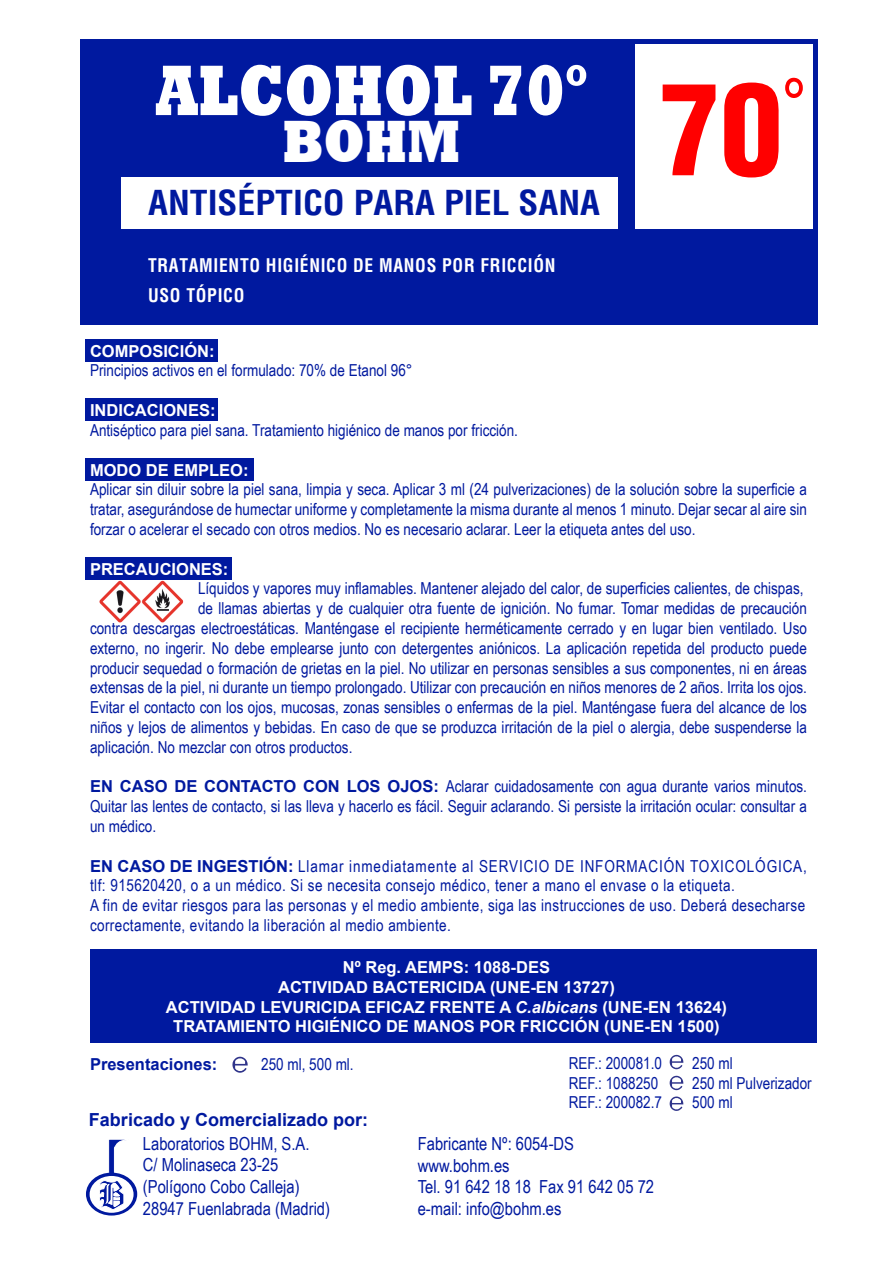
<style>
.page{position:relative;width:893px;height:1263px;background:#fff}
.page>*{position:absolute;margin:0;border:0;box-sizing:border-box;transform-origin:0 0}
.t1{font:900 condensed 123.6px "Helvetica LT Std";color:#f00}
.t2{font:73.35px "Gill Sans";color:#f00;scale:.76 1}
.t3{font:800 72.6px "Rockwell";color:#fff;scale:.78 1}
.t4{font:800 61.2px "Rockwell";color:#fff;scale:.78 1}
.t5{font:700 condensed 33.6px "Helvetica LT Std";color:#00199f;scale:1.06 1}
.t6{font:700 condensed 18.45px/30px "Helvetica LT Std";letter-spacing:.04em;color:#fff;scale:.95 1}
.t7{font:18px/21.6px "Arial Narrow";color:#00199f}
.t8{font:700 18px "Arial";color:#00199f}
.t9{font:16.5px/19.8px "Arial Narrow";color:#00199f;text-align:justify}
.t10{font:16.5px/19.8px "Arial Narrow";letter-spacing:.025em;color:#00199f}
.t11{font:700 16.5px/19.8px "Arial";color:#fff;text-align:center}
.t12{font:700 16.5px "Arial";color:#00199f}
.s1{font-family:"Gill Sans";font-weight:700}
.s2{font-family:"Arial";font-weight:700}
.s3{font-style:italic}
</style>
<div class="page">
<div style="left:85px;top:340px;width:133px;height:22px;background:#00199f"></div>
<div style="left:85px;top:398px;width:133px;height:23px;background:#00199f"></div>
<div style="left:86px;top:458px;width:168px;height:22px;background:#00199f"></div>
<div style="left:85px;top:557px;width:146px;height:22px;background:#00199f"></div>
<div style="left:81px;top:40px;width:737px;height:285px;background:#00199f"></div>
<div style="left:635px;top:44px;width:177px;height:185px;background:#fff"></div>
<div style="left:121px;top:178px;width:497px;height:51px;background:#fff"></div>
<img style="left:100px;top:581px;width:83px;height:41px">
<div style="left:90px;top:950px;width:726px;height:93px;background:#00199f"></div>
<svg style="left:232px;top:1057px;width:16px;height:16px"></svg>
<svg style="left:108px;top:1139px;width:18px;height:33px"></svg>
<svg style="left:86px;top:1172px;width:51px;height:43px"></svg>
<div style="left:90px;top:1176px;width:44px;height:37px;background:#fff;border-radius:50%"></div>
<svg style="left:98px;top:1180px;width:26px;height:30px"></svg>
<svg style="left:669px;top:1055px;width:14px;height:14px"></svg>
<svg style="left:669px;top:1076px;width:14px;height:14px"></svg>
<svg style="left:669px;top:1096px;width:14px;height:15px"></svg>
<h3 class="t3" style="left:155px;top:49px;width:556px">ALCOHOL 70<span class="s1">º</span></h3>
<h2 class="t2" style="left:784px;top:61px;width:28px">º</h2>
<h1 class="t1" style="left:660px;top:52px;width:124px">70</h1>
<h3 class="t4" style="left:283px;top:106px;width:229px">BOHM</h3>
<h3 class="t5" style="left:148px;top:182px;width:428px">ANTISÉPTICO PARA PIEL SANA</h3>
<p class="t6" style="left:148px;top:250px;width:430px">TRATAMIENTO HIGIÉNICO DE MANOS POR FRICCIÓN<br>USO TÓPICO</p>
<p class="t11" style="left:90px;top:341px;width:126px">COMPOSICIÓN:</p>
<p class="t9" style="left:90px;top:360px;width:324px">Principios activos en el formulado: 70% de Etanol 96°</p>
<p class="t11" style="left:90px;top:401px;width:127px">INDICACIONES:</p>
<p class="t9" style="left:90px;top:420px;width:430px">Antiséptico para piel sana. Tratamiento higiénico de manos por fricción.</p>
<p class="t11" style="left:90px;top:460px;width:160px">MODO DE EMPLEO:</p>
<p class="t9" style="left:90px;top:479px;width:718px">Aplicar sin diluir sobre la piel sana, limpia y seca. Aplicar 3 ml (24 pulverizaciones) de la solución sobre la superficie a tratar, asegurándose de humectar uniforme y completamente la misma durante al menos 1 minuto. Dejar secar al aire sin forzar o acelerar el secado con otros medios. No es necesario aclarar. Leer la etiqueta antes del uso.</p>
<p class="t11" style="left:90px;top:559px;width:140px">PRECAUCIONES:</p>
<p class="t9" style="left:198px;top:578px;width:607px">Líquidos y vapores muy inflamables. Mantener alejado del calor, de superficies calientes, de chispas,</p>
<p class="t9" style="left:198px;top:598px;width:610px">de llamas abiertas y de cualquier otra fuente de ignición. No fumar. Tomar medidas de precaución</p>
<p class="t9" style="left:90px;top:618px;width:718px">contra descargas electroestáticas. Manténgase el recipiente herméticamente cerrado y en lugar bien ventilado. Uso</p>
<p class="t9" style="left:90px;top:637px;width:718px">externo, no ingerir. No debe emplearse junto con detergentes aniónicos. La aplicación repetida del producto puede</p>
<p class="t9" style="left:90px;top:657px;width:719px">producir sequedad o formación de grietas en la piel. No utilizar en personas sensibles a sus componentes, ni en áreas</p>
<p class="t9" style="left:90px;top:677px;width:718px">extensas de la piel, ni durante un tiempo prolongado. Utilizar con precaución en niños menores de 2 años. Irrita los ojos.</p>
<p class="t9" style="left:90px;top:697px;width:718px">Evitar el contacto con los ojos, mucosas, zonas sensibles o enfermas de la piel. Manténgase fuera del alcance de los</p>
<p class="t9" style="left:90px;top:717px;width:718px">niños y lejos de alimentos y bebidas. En caso de que se produzca irritación de la piel o alergia, debe suspenderse la</p>
<p class="t9" style="left:90px;top:736px;width:264px">aplicación. No mezclar con otros productos.</p>
<p class="t9" style="left:90px;top:776px;width:719px"><span class="s2">EN CASO DE CONTACTO CON LOS OJOS:</span> Aclarar cuidadosamente con agua durante varios minutos.<br>Quitar las lentes de contacto, si las lleva y hacerlo es fácil. Seguir aclarando. Si persiste la irritación ocular: consultar a un médico.</p>
<p class="t10" style="left:90px;top:855px;width:718px"><span class="s2">EN CASO DE INGESTIÓN:</span> Llamar inmediatamente al SERVICIO DE INFORMACIÓN TOXICOLÓGICA, tlf: 915620420, o a un médico. Si se necesita consejo médico, tener a mano el envase o la etiqueta.<br>A fin de evitar riesgos para las personas y el medio ambiente, siga las instrucciones de uso. Deberá desecharse correctamente, evitando la liberación al medio ambiente.</p>
<p class="t11" style="left:166px;top:957px;width:563px">Nº Reg. AEMPS: 1088-DES<br>ACTIVIDAD BACTERICIDA (UNE-EN 13727)<br>ACTIVIDAD LEVURICIDA EFICAZ FRENTE A <span class="s3">C.albicans</span> (UNE-EN 13624)<br>TRATAMIENTO HIGIÉNICO DE MANOS POR FRICCIÓN (UNE-EN 1500)</p>
<p class="t9" style="left:569px;top:1052px;width:95px">REF.: 200081.0</p>
<p class="t9" style="left:692px;top:1052px;width:42px">250 ml</p>
<p class="t9" style="left:569px;top:1072px;width:91px">REF.: 1088250</p>
<p class="t9" style="left:692px;top:1072px;width:121px">250 ml Pulverizador</p>
<p class="t9" style="left:569px;top:1092px;width:95px">REF.: 200082.7</p>
<p class="t9" style="left:692px;top:1092px;width:42px">500 ml</p>
<p class="t8" style="left:89px;top:1107px;width:281px">Fabricado y Comercializado por:</p>
<p class="t7" style="left:143px;top:1132px;width:189px">Laboratorios BOHM, S.A.<br>C/ Molinaseca 23-25 (Polígono Cobo Calleja)<br>28947 Fuenlabrada (Madrid)</p>
<p class="t7" style="left:418px;top:1132px;width:238px">Fabricante Nº: 6054-DS www.bohm.es<br>Tel. 91 642 18 18 Fax 91 642 05 72 e-mail: info@bohm.es</p>
<p class="t12" style="left:90px;top:1052px;width:129px">Presentaciones:</p>
<p class="t9" style="left:261px;top:1053px;width:94px">250 ml, 500 ml.</p>
</div>
